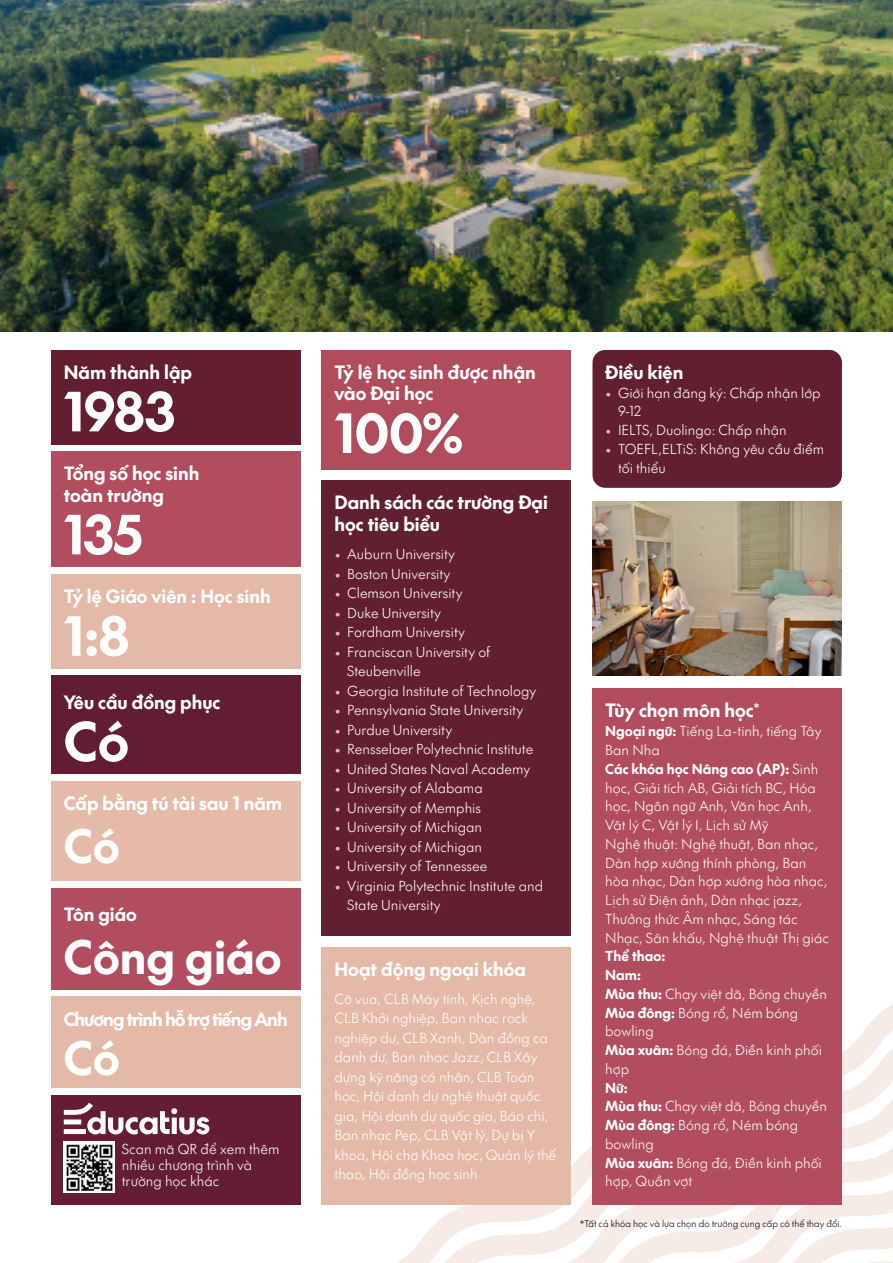
<style>
.page{position:relative;width:893px;height:1263px;background:#fff}
.page>*{position:absolute;margin:0;border:0;box-sizing:border-box;transform-origin:0 0}
.t1{font:52.5px "SVN The Future Bold";color:#fff}
.t2{font:45px "SVN The Future Bold";color:#fff}
.t3{font:18px/21.6px "SVN The Future Bold";color:#fff}
.t4{font:18px "SVN The Future Bold";letter-spacing:-.05em;color:#fff}
.t5{font:13.5px/18.8px "SVN The Future Light";color:#fff}
.t6{font:13.5px/18.8px "SVN The Future Bold";color:#fff}
.t7{font:9px "SVN The Future Light";color:#000}
.s1{font-family:"The Future";font-weight:300;color:#e6baa8}
.s2{font-family:"SVN The Future Bold"}
.s3{font-family:"SVN The Future Light"}
</style>
<div class="page">
<svg style="left:397px;top:1004px;width:496px;height:259px"></svg>
<img style="left:0;top:0;width:893px;height:332px">
<div style="left:51px;top:451px;width:249px;height:116px;background:#b14d5e"></div>
<div style="left:51px;top:574px;width:249px;height:95px;background:#e5b9a8"></div>
<div style="left:51px;top:676px;width:249px;height:98px;background:#631d32"></div>
<div style="left:322px;top:480px;width:249px;height:455px;background:#631f32"></div>
<div style="left:51px;top:350px;width:249px;height:94px;background:#631e32"></div>
<div style="left:322px;top:350px;width:249px;height:119px;background:#b14c5d"></div>
<div style="left:51px;top:888px;width:249px;height:101px;background:#b14d5e"></div>
<div style="left:592px;top:350px;width:250px;height:138px;background:#631f32;border-radius:13px"></div>
<div style="left:592px;top:688px;width:250px;height:517px;background:#b14d5e"></div>
<div style="left:322px;top:947px;width:249px;height:258px;background:#e5b9a8"></div>
<div style="left:51px;top:996px;width:249px;height:92px;background:#e5b9a8"></div>
<img style="left:592px;top:501px;width:250px;height:174px">
<div style="left:51px;top:1095px;width:249px;height:110px;background:#641d32"></div>
<img style="left:64px;top:1142px;width:51px;height:50px">
<svg style="left:64px;top:1103px;width:145px;height:31px"></svg>
<div style="left:51px;top:781px;width:249px;height:100px;background:#e6baa8"></div>
<h3 class="t3" style="left:64px;top:360px;width:130px">Năm thành lập</h3>
<h1 class="t1" style="left:64px;top:369px;width:113px">1983</h1>
<h3 class="t3" style="left:64px;top:461px;width:137px">Tổng số học sinh toàn trường</h3>
<h1 class="t1" style="left:64px;top:492px;width:80px">135</h1>
<h3 class="t3" style="left:64px;top:584px;width:208px">Tỷ lệ Giáo viên : Học sinh</h3>
<h1 class="t1" style="left:64px;top:594px;width:67px">1:8</h1>
<h3 class="t3" style="left:64px;top:690px;width:158px">Yêu cầu đồng phục</h3>
<h1 class="t1" style="left:64px;top:699px;width:67px">Có</h1>
<h3 class="t3" style="left:64px;top:791px;width:220px">Cấp bằng tú tài sau 1 năm</h3>
<h2 class="t2" style="left:64px;top:809px;width:57px">Có</h2>
<h3 class="t3" style="left:64px;top:902px;width:75px">Tôn giáo</h3>
<h2 class="t2" style="left:64px;top:920px;width:219px">Công giáo</h2>
<h3 class="t4" style="left:64px;top:1004px;width:225px">Chương trình hỗ trợ tiếng Anh</h3>
<h2 class="t2" style="left:64px;top:1022px;width:57px">Có</h2>
<p class="t5" style="left:122px;top:1140px;width:159px;line-height:16.2px">Scan mã QR để xem thêm nhiều chương trình và trường học khác</p>
<h3 class="t3" style="left:334px;top:360px;width:203px">Tỷ lệ học sinh được nhận vào Đại học</h3>
<h1 class="t1" style="left:334px;top:391px;width:130px">100%</h1>
<h3 class="t3" style="left:334px;top:489px;width:215px;line-height:22.5px">Danh sách các trường Đại học tiêu biểu</h3>
<p class="t5" style="left:334px;top:544px;width:122px"><span class="s1">•</span> Auburn University</p>
<p class="t5" style="left:334px;top:563px;width:117px"><span class="s1">•</span> Boston University</p>
<p class="t5" style="left:334px;top:583px;width:129px"><span class="s1">•</span> Clemson University</p>
<p class="t5" style="left:334px;top:602px;width:108px"><span class="s1">•</span> Duke University</p>
<p class="t5" style="left:334px;top:622px;width:132px"><span class="s1">•</span> Fordham University</p>
<p class="t5" style="left:347px;top:641px;width:144px;line-height:19.5px;text-indent:-13px"><span class="s1">•</span> Franciscan University of<br>Steubenville</p>
<p class="t5" style="left:334px;top:680px;width:203px"><span class="s1">•</span> Georgia Institute of Technology</p>
<p class="t5" style="left:334px;top:700px;width:190px"><span class="s1">•</span> Pennsylvania State University</p>
<p class="t5" style="left:334px;top:719px;width:119px"><span class="s1">•</span> Purdue University</p>
<p class="t5" style="left:334px;top:739px;width:200px"><span class="s1">•</span> Rensselaer Polytechnic Institute</p>
<p class="t5" style="left:334px;top:758px;width:197px"><span class="s1">•</span> United States Naval Academy</p>
<p class="t5" style="left:334px;top:778px;width:150px"><span class="s1">•</span> University of Alabama</p>
<p class="t5" style="left:334px;top:797px;width:148px"><span class="s1">•</span> University of Memphis</p>
<p class="t5" style="left:334px;top:817px;width:149px"><span class="s1">•</span> University of Michigan</p>
<p class="t5" style="left:334px;top:836px;width:149px"><span class="s1">•</span> University of Michigan</p>
<p class="t5" style="left:334px;top:856px;width:154px"><span class="s1">•</span> University of Tennessee</p>
<p class="t5" style="left:347px;top:875px;width:197px;line-height:19.5px;text-indent:-13px"><span class="s1">•</span> Virginia Polytechnic Institute and<br>State University</p>
<h3 class="t3" style="left:334px;top:957px;width:193px">Hoạt động ngoại khóa</h3>
<p class="t5" style="left:334px;top:988px;width:223px;line-height:19.5px">Cờ vua, CLB Máy tính, Kịch nghệ,<br>CLB Khởi nghiệp, Ban nhạc rock nghiệp dư, CLB Xanh, Dàn đồng ca danh dự, Ban nhạc Jazz, CLB Xây dựng kỹ năng cá nhân, CLB Toán học, Hội danh dự nghệ thuật quốc gia, Hội danh dự quốc gia, Báo chí,<br>Ban nhạc Pep, CLB Vật lý, Dự bị Y khoa, Hội chợ Khoa học, Quản lý thể thao, Hội đồng học sinh</p>
<h3 class="t3" style="left:605px;top:360px;width:80px">Điều kiện</h3>
<p class="t5" style="left:618px;top:382px;width:204px;text-indent:-13px"><span class="s1">•</span> Giới hạn đăng ký: Chấp nhận lớp<br>9-12</p>
<p class="t5" style="left:605px;top:420px;width:183px"><span class="s1">•</span> IELTS, Duolingo: Chấp nhận</p>
<p class="t5" style="left:618px;top:439px;width:208px;text-indent:-13px"><span class="s1">•</span> TOEFL,ELTiS: Không yêu cầu điểm tối thiểu</p>
<h3 class="t3" style="left:605px;top:698px;width:156px">Tùy chọn môn học<sup>*</sup></h3>
<p class="t5" style="left:605px;top:721px;width:218px"><span class="s2">Ngoại ngữ:</span> Tiếng La-tinh, tiếng Tây<br>Ban Nha</p>
<p class="t6" style="left:605px;top:758px;width:215px">Các khóa học Nâng cao (AP): <span class="s3">Sinh</span></p>
<p class="t5" style="left:605px;top:777px;width:225px">học, Giải tích AB, Giải tích BC, Hóa học, Ngôn ngữ Anh, Văn học Anh,<br>Vật lý C, Vật lý I, Lịch sử Mỹ<br>Nghệ thuật: Nghệ thuật, Ban nhạc,<br>Dàn hợp xướng thính phòng, Ban hòa nhạc, Dàn hợp xướng hòa nhạc,<br>Lịch sử Điện ảnh, Dàn nhạc jazz,<br>Thưởng thức Âm nhạc, Sáng tác<br>Nhạc, Sân khấu, Nghệ thuật Thị giác</p>
<p class="t6" style="left:605px;top:946px;width:62px">Thể thao:<br>Nam:</p>
<p class="t5" style="left:605px;top:983px;width:223px"><span class="s2">Mùa thu:</span> Chạy việt dã, Bóng chuyền<br><span class="s2">Mùa đông:</span> Bóng rổ, Ném bóng bowling<br><span class="s2">Mùa xuân:</span> Bóng đá, Điền kinh phối hợp</p>
<p class="t6" style="left:605px;top:1077px;width:24px">Nữ:</p>
<p class="t5" style="left:605px;top:1096px;width:223px"><span class="s2">Mùa thu:</span> Chạy việt dã, Bóng chuyền<br><span class="s2">Mùa đông:</span> Bóng rổ, Ném bóng bowling<br><span class="s2">Mùa xuân:</span> Bóng đá, Điền kinh phối hợp, Quần vợt</p>
<p class="t7" style="left:580px;top:1217px;width:264px">*Tất cả khóa học và lựa chọn do trường cung cấp có thể thay đổi.</p>
</div>
